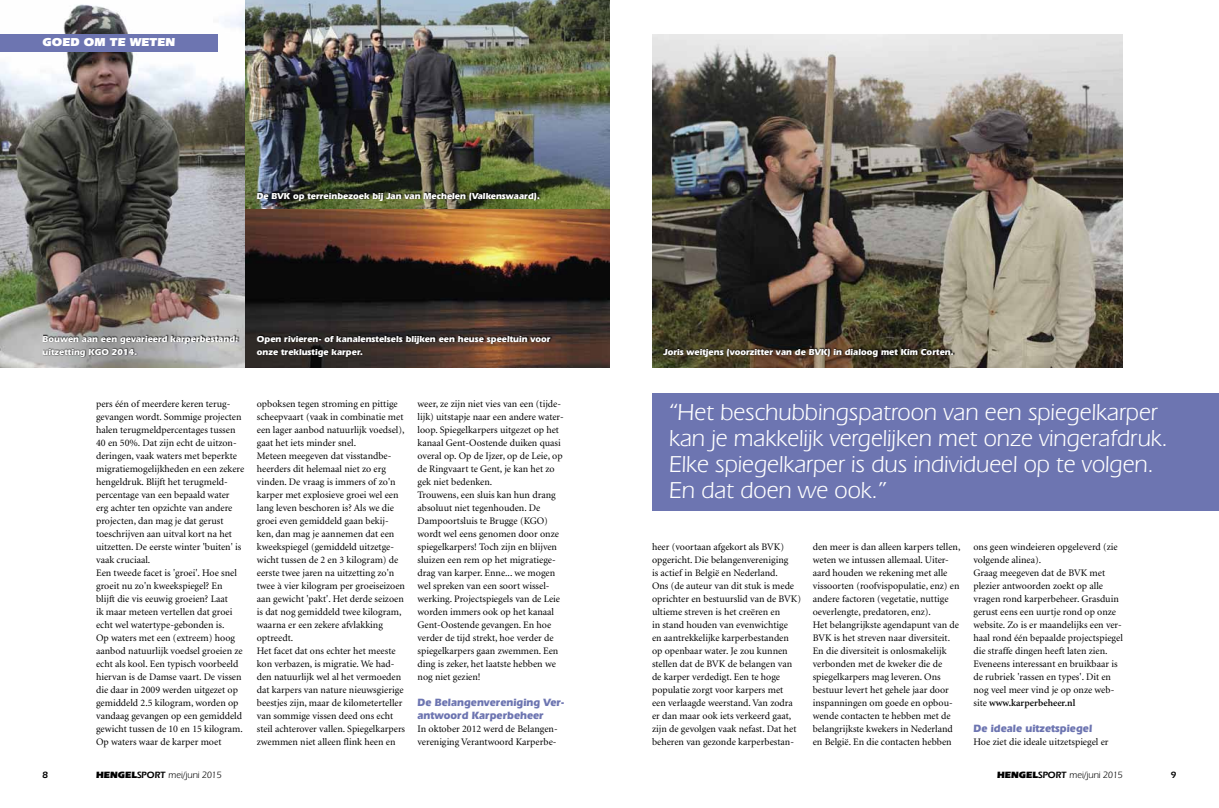
<style>
.page{position:relative;width:1219px;height:808px;background:#fff}
.page>*{position:absolute;margin:0;border:0;box-sizing:border-box;transform-origin:0 0}
.t1{font:24px/26px "Eras IT Cby BT";color:#fff}
.t2{font:900 12px "Eras IT Cby BT";letter-spacing:.01em;color:#fff}
.t3{font:700 11px/13px "Eras IT Cby BT";color:#6d75b1;scale:.96 1}
.t4{font:10px/13px "Minion";color:#000}
.t5{font:9.5px "Eras IT Cby BT";color:#000}
.t6{font:900 9.5px "Eras IT Cby BT";color:#000}
.t7{font:600 9.5px "Eras IT Cby BT";color:#000}
.t8{font:700 9px/13px "Eras IT Cby BT";color:#fff}
.s1{font-weight:600}
.s2{font-weight:900}
</style>
<div class="page">
<img style="left:652px;top:34px;width:471px;height:334px">
<img style="left:0;top:4px;width:245px;height:364px">
<div style="left:0;top:34px;width:218px;height:17px;background:#6d75b1"></div>
<img style="left:245px;top:0;width:364px;height:210px">
<img style="left:245px;top:210px;width:364px;height:158px">
<div style="left:652px;top:394px;width:567px;height:117px;background:#6d75b1"></div>
<svg style="left:43px;top:334px;width:196px;height:24px;background:#8b8c8c"></svg>
<svg style="left:257px;top:334px;width:295px;height:24px;background:#3f2d24"></svg>
<svg style="left:257px;top:191px;width:284px;height:11px;background:#323922"></svg>
<svg style="left:663px;top:347px;width:292px;height:11px;background:#382e1e"></svg>
<p class="t2" style="left:43px;top:35px;width:134px">GOED OM TE WETEN</p>
<p class="t8" style="left:257px;top:189px;width:284px">De BVK op terreinbezoek bij Jan van Mechelen (Valkenswaard).</p>
<p class="t8" style="left:43px;top:332px;width:197px">Bouwen aan een gevarieerd karperbestand: uitzetting KGO 2014.</p>
<p class="t8" style="left:257px;top:332px;width:295px">Open rivieren- of kanalenstelsels blijken een heuse speeltuin voor onze treklustige karper.</p>
<p class="t4" style="left:96px;top:397px;width:150px">pers één of meerdere keren terug&shy;gevangen wordt. Sommige projecten halen terugmeldpercentages tussen 40 en 50%. Dat zijn echt de uitzon&shy;deringen, vaak waters met beperkte migratiemogelijkheden en een zekere hengeldruk. Blijft het terugmeld&shy;percentage van een bepaald water erg achter ten opzichte van andere projecten, dan mag je dat gerust toeschrijven aan uitval kort na het uitzetten. De eerste winter 'buiten' is vaak cruciaal.<br>Een tweede facet is 'groei'. Hoe snel groeit nu zo'n kweekspiegel? En<br>blijft die vis eeuwig groeien? Laat<br>ik maar meteen vertellen dat groei echt wel watertype-gebonden is.<br>Op waters met een (extreem) hoog aanbod natuurlijk voedsel groeien ze echt als kool. Een typisch voorbeeld hiervan is de Damse vaart. De vissen die daar in 2009 werden uitgezet op gemiddeld 2.5 kilogram, worden op vandaag gevangen op een gemiddeld gewicht tussen de 10 en 15 kilogram.<br>Op waters waar de karper moet</p>
<p class="t4" style="left:257px;top:397px;width:150px">opboksen tegen stroming en pittige scheepvaart (vaak in combinatie met een lager aanbod natuurlijk voedsel), gaat het iets minder snel.<br>Meteen meegeven dat visstandbe&shy;heerders dit helemaal niet zo erg vinden. De vraag is immers of zo'n karper met explosieve groei wel een lang leven beschoren is? Als we die groei even gemiddeld gaan bekij&shy;ken, dan mag je aannemen dat een kweekspiegel (gemiddeld uitzetge&shy;wicht tussen de 2 en 3 kilogram) de eerste twee jaren na uitzetting zo'n twee à vier kilogram per groeiseizoen aan gewicht 'pakt'. Het derde seizoen is dat nog gemiddeld twee kilogram, waarna er een zekere afvlakking optreedt.<br>Het facet dat ons echter het meeste kon verbazen, is migratie. We had&shy;den natuurlijk wel al het vermoeden dat karpers van nature nieuwsgierige beestjes zijn, maar de kilometerteller van sommige vissen deed ons echt steil achterover vallen. Spiegelkarpers zwemmen niet alleen flink heen en</p>
<p class="t4" style="left:418px;top:397px;width:148px">weer, ze zijn niet vies van een (tijde&shy;lijk) uitstapje naar een andere water&shy;loop. Spiegelkarpers uitgezet op het kanaal Gent-Oostende duiken quasi overal op. Op de Ijzer, op de Leie, op de Ringvaart te Gent, je kan het zo gek niet bedenken.<br>Trouwens, een sluis kan hun drang absoluut niet tegenhouden. De<br>Dampoortsluis te Brugge (KGO) wordt wel eens genomen door onze spiegelkarpers! Toch zijn en blijven sluizen een rem op het migratiege&shy;drag van karper. Enne... we mogen wel spreken van een soort wissel&shy;werking. Projectspiegels van de Leie worden immers ook op het kanaal<br>Gent-Oostende gevangen. En hoe verder de tijd strekt, hoe verder de spiegelkarpers gaan zwemmen. Een ding is zeker, het laatste hebben we nog niet gezien!</p>
<p class="t3" style="left:418px;top:695px;width:155px">De Belangenvereniging Ver&shy;antwoord Karperbeheer</p>
<p class="t4" style="left:418px;top:722px;width:142px">In oktober 2012 werd de Belangen&shy;vereniging Verantwoord Karperbe-</p>
<p class="t8" style="left:663px;top:345px;width:292px">Joris weitjens (voorzitter van de BVK) in dialoog met Kim Corten.</p>
<h1 class="t1" style="left:669px;top:398px;width:501px">“Het beschubbingspatroon van een spiegelkarper kan je makkelijk vergelijken met onze vingerafdruk.<br>Elke spiegelkarper is dus individueel op te volgen.<br>En dat doen we ook.”</h1>
<p class="t4" style="left:652px;top:540px;width:151px">heer (voortaan afgekort als BVK) opgericht. Die belangenvereniging<br>is actief in België en Nederland.<br>Ons (de auteur van dit stuk is mede oprichter en bestuurslid van de BVK) ultieme streven is het creëren en<br>in stand houden van evenwichtige<br>en aantrekkelijke karperbestanden op openbaar water. Je zou kunnen stellen dat de BVK de belangen van de karper verdedigt. Een te hoge populatie zorgt voor karpers met<br>een verlaagde weerstand. Van zodra er dan maar ook iets verkeerd gaat, zijn de gevolgen vaak nefast. Dat het beheren van gezonde karperbestan-</p>
<p class="t4" style="left:813px;top:540px;width:149px">den meer is dan alleen karpers tellen, weten we intussen allemaal. Uiter&shy;aard houden we rekening met alle vissoorten (roofvispopulatie, enz) en andere factoren (vegetatie, nuttige oeverlengte, predatoren, enz).<br>Het belangrijkste agendapunt van de BVK is het streven naar diversiteit.<br>En die diversiteit is onlosmakelijk verbonden met de kweker die de spiegelkarpers mag leveren. Ons bestuur levert het gehele jaar door inspanningen om goede en opbou&shy;wende contacten te hebben met de belangrijkste kwekers in Nederland en België. En die contacten hebben</p>
<p class="t4" style="left:973px;top:540px;width:151px">ons geen windeieren opgeleverd (zie volgende alinea).<br>Graag meegeven dat de BVK met plezier antwoorden zoekt op alle vragen rond karperbeheer. Grasduin gerust eens een uurtje rond op onze website. Zo is er maandelijks een ver&shy;haal rond één bepaalde projectspiegel die straffe dingen heeft laten zien.<br>Eveneens interessant en bruikbaar is de rubriek 'rassen en types'. Dit en nog veel meer vind je op onze web&shy;site <span class="s1">www.karperbeheer.nl</span></p>
<p class="t3" style="left:973px;top:721px;width:125px">De ideale uitzetspiegel</p>
<p class="t4" style="left:973px;top:735px;width:137px">Hoe ziet die ideale uitzetspiegel er</p>
<p class="t7" style="left:43px;top:769px;width:7px">8</p>
<p class="t5" style="left:96px;top:769px;width:127px"><span class="s2">HENGEL</span><span class="s1">SPORT</span> mei/juni 2015</p>
<p class="t6" style="left:997px;top:769px;width:48px">HENGEL<span class="s1">SPORT</span></p>
<p class="t5" style="left:1070px;top:769px;width:55px">mei/juni 2015</p>
<p class="t7" style="left:1171px;top:769px;width:7px">9</p>
</div>
